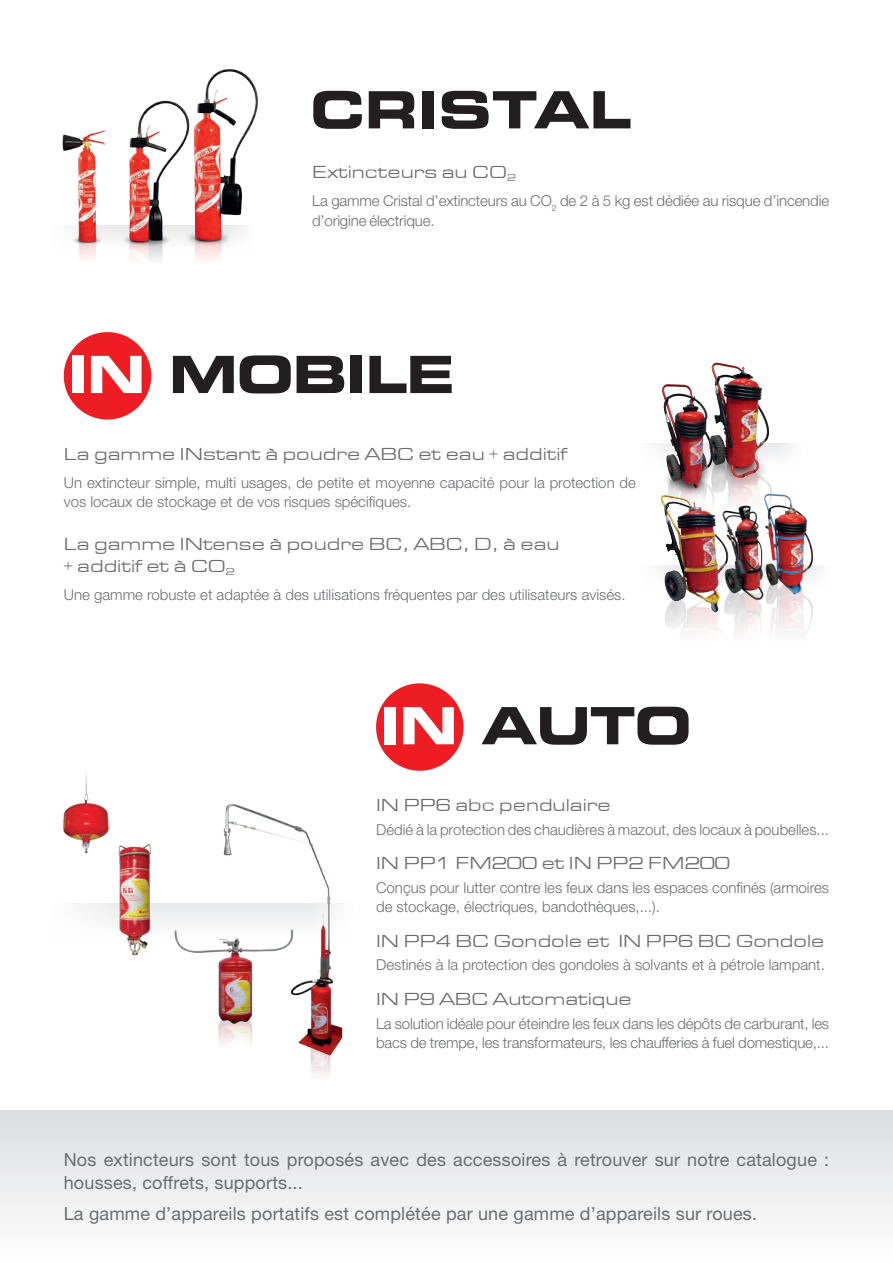
<style>
.page{position:relative;width:893px;height:1263px;background:#fff}
.page>*{position:absolute;margin:0;border:0;box-sizing:border-box;transform-origin:0 0}
.t1{font:51.45px "Eurostile LT Bold Extended Two";letter-spacing:-.02em;color:#231f20}
.t2{font:51.45px "Eurostile LT Bold Extended Two";color:#231f20}
.t3{font:18px/21.6px "Eurostile Extended";color:#6c6d70}
.t4{font:18px/22.5px "Helvetica Neue LT Std";letter-spacing:.01em;color:#6c6d70}
.t5{font:300 15px/19.5px "Helvetica Neue LT Std";color:#6c6d70}
.s1{color:#fff}
</style>
<div class="page">
<div style="left:0;top:1110px;width:893px;height:153px;background:linear-gradient(to bottom,#dddde0,#fefefe)"></div>
<div style="left:47px;top:904px;width:307px;height:34px;background:linear-gradient(to bottom,#f0f0f1,#fff)"></div>
<img style="left:62px;top:132px;width:36px;height:113px">
<img style="left:153px;top:69px;width:105px;height:182px">
<img style="left:98px;top:87px;width:94px;height:161px">
<div style="left:376px;top:683px;width:87px;height:88px;background:#ee1d23;border-radius:50%"></div>
<div style="left:64px;top:332px;width:87px;height:87px;background:#ee1d23;border-radius:50%"></div>
<img style="left:218px;top:1026px;width:3px;height:18px">
<img style="left:167px;top:916px;width:54px;height:110px">
<img style="left:311px;top:1060px;width:20px;height:16px">
<img style="left:221px;top:803px;width:121px;height:257px">
<img style="left:116px;top:843px;width:37px;height:113px">
<svg style="left:655px;top:443px;width:138px;height:14px"></svg>
<svg style="left:754px;top:446px;width:9px;height:10px"></svg>
<svg style="left:753px;top:456px;width:14px;height:34px"></svg>
<svg style="left:754px;top:458px;width:7px;height:21px"></svg>
<img style="left:716px;top:479px;width:37px;height:25px">
<svg style="left:668px;top:479px;width:47px;height:13px"></svg>
<svg style="left:672px;top:489px;width:38px;height:5px"></svg>
<img style="left:711px;top:364px;width:43px;height:115px">
<img style="left:661px;top:387px;width:53px;height:102px">
<img style="left:766px;top:595px;width:47px;height:38px">
<img style="left:728px;top:600px;width:34px;height:33px">
<img style="left:665px;top:612px;width:63px;height:21px">
<img style="left:764px;top:493px;width:51px;height:102px">
<img style="left:728px;top:504px;width:37px;height:96px">
<img style="left:661px;top:494px;width:67px;height:118px">
<img style="left:659px;top:566px;width:162px;height:22px">
<img style="left:63px;top:775px;width:46px;height:78px">
<h1 class="t2" style="left:310px;top:74px;width:323px">CRISTAL</h1>
<p class="t3" style="left:312px;top:162px;width:205px">Extincteurs au CO<sub>2</sub></p>
<p class="t5" style="left:312px;top:191px;width:518px">La gamme Cristal d’extincteurs au CO<sub>2</sub> de 2 à 5 kg est dédiée au risque d’incendie d’origine électrique.</p>
<h1 class="t1" style="left:68px;top:338px;width:388px"><span class="s1">IN</span> MOBILE</h1>
<p class="t3" style="left:64px;top:443px;width:505px">La gamme INstant à poudre ABC et eau + additif</p>
<p class="t5" style="left:64px;top:472px;width:574px">Un extincteur simple, multi usages, de petite et moyenne capacité pour la protection de vos locaux de stockage et de vos risques spécifiques.</p>
<p class="t3" style="left:64px;top:533px;width:497px">La gamme INtense à poudre BC, ABC, D, à eau + additif et à CO<sub>2</sub></p>
<p class="t5" style="left:64px;top:584px;width:563px">Une gamme robuste et adaptée à des utilisations fréquentes par des utilisateurs avisés.</p>
<h1 class="t1" style="left:380px;top:689px;width:313px"><span class="s1">IN</span> AUTO</h1>
<p class="t3" style="left:376px;top:794px;width:236px">IN PP6 abc pendulaire</p>
<p class="t5" style="left:376px;top:819px;width:455px">Dédié à la protection des chaudières à mazout, des locaux à poubelles...</p>
<p class="t3" style="left:376px;top:852px;width:355px">IN PP1 FM200 et IN PP2 FM200</p>
<p class="t5" style="left:376px;top:877px;width:455px">Conçus pour lutter contre les feux dans les espaces confinés (armoires de stockage, électriques, bandothèques,...).</p>
<p class="t3" style="left:376px;top:930px;width:450px">IN PP4 BC Gondole et IN PP6 BC Gondole</p>
<p class="t5" style="left:376px;top:955px;width:450px">Destinés à la protection des gondoles à solvants et à pétrole lampant.</p>
<p class="t3" style="left:376px;top:988px;width:257px">IN P9 ABC Automatique</p>
<p class="t5" style="left:376px;top:1013px;width:455px">La solution idéale pour éteindre les feux dans les dépôts de carburant, les bacs de trempe, les transformateurs, les chaufferies à fuel domestique,...</p>
<p class="t4" style="left:64px;top:1148px;width:767px">Nos extincteurs sont tous proposés avec des accessoires à retrouver sur notre catalogue : housses, coffrets, supports...</p>
<p class="t4" style="left:64px;top:1202px;width:695px">La gamme d’appareils portatifs est complétée par une gamme d’appareils sur roues.</p>
</div>
